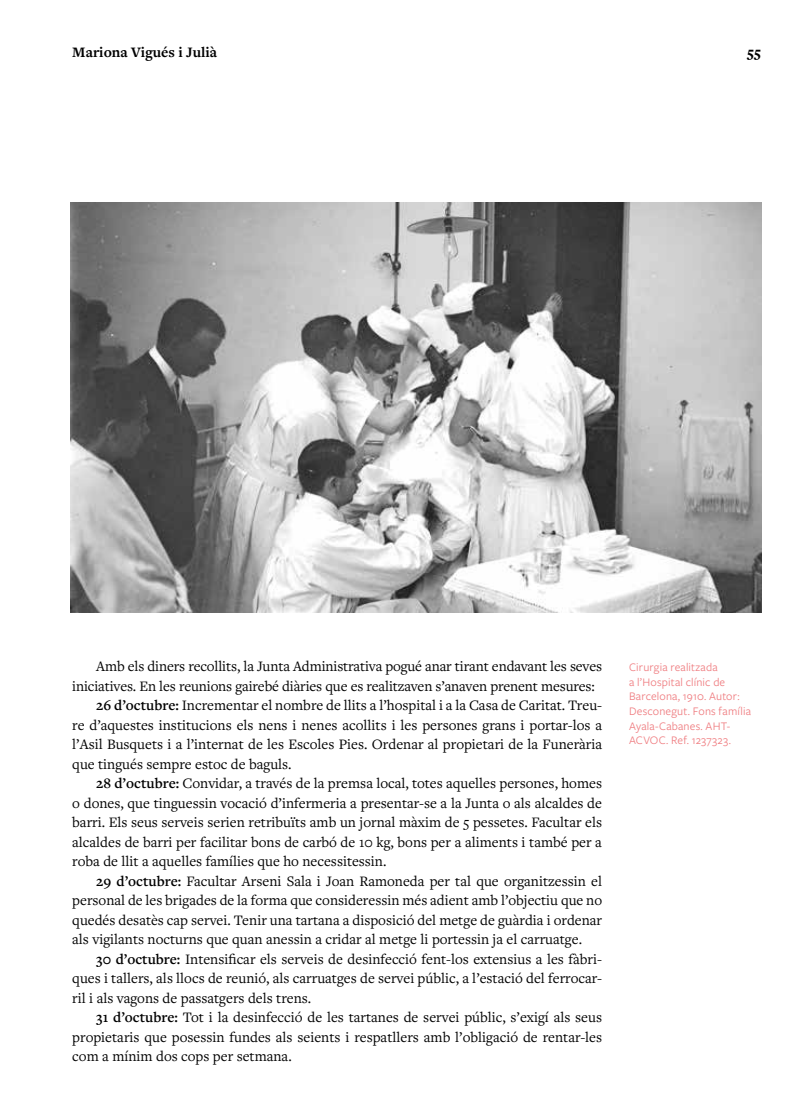
<style>
.page{position:relative;width:808px;height:1106px;background:#fff}
.page>*{position:absolute;margin:0;border:0;box-sizing:border-box;transform-origin:0 0}
.t1{font:15px "Freight Text Pro";color:#000}
.t2{font:700 15px "Freight Text Pro";color:#000}
.t3{font:900 15px "Freight Text Pro";color:#000}
.t4{font:12px/14.7px "Freight Sans Pro";letter-spacing:.015em;color:#ef7b7f}
.s1{font-weight:600}
</style>
<div class="page">
<img style="left:71px;top:203px;width:690px;height:409px">
<p class="t2" style="left:72px;top:42px;width:146px">Mariona Vigués i Julià</p>
<p class="t3" style="left:747px;top:42px;width:15px">55</p>
<p class="t1" style="left:96px;top:656px;width:507px">Amb els diners recollits, la Junta Administrativa pogué anar tirant endavant les seves</p>
<p class="t1" style="left:72px;top:676px;width:524px">iniciatives. En les reunions gairebé diàries que es realitzaven s’anaven prenent mesures:</p>
<p class="t1" style="left:96px;top:695px;width:507px"><span class="s1">26 d’octubre:</span> Incrementar el nombre de llits a l’hospital i a la Casa de Caritat. Treu-</p>
<p class="t1" style="left:72px;top:715px;width:531px">re d’aquestes institucions els nens i nenes acollits i les persones grans i portar-los a</p>
<p class="t1" style="left:72px;top:734px;width:531px">l’Asil Busquets i a l’internat de les Escoles Pies. Ordenar al propietari de la Funerària</p>
<p class="t1" style="left:72px;top:754px;width:221px">que tingués sempre estoc de baguls.</p>
<p class="t1" style="left:96px;top:773px;width:507px"><span class="s1">28 d’octubre:</span> Convidar, a través de la premsa local, totes aquelles persones, homes</p>
<p class="t1" style="left:72px;top:793px;width:531px">o dones, que tinguessin vocació d’infermeria a presentar-se a la Junta o als alcaldes de</p>
<p class="t1" style="left:72px;top:812px;width:531px">barri. Els seus serveis serien retribuïts amb un jornal màxim de 5 pessetes. Facultar els</p>
<p class="t1" style="left:72px;top:832px;width:531px">alcaldes de barri per facilitar bons de carbó de 10 kg, bons per a aliments i també per a</p>
<p class="t1" style="left:72px;top:851px;width:316px">roba de llit a aquelles famílies que ho necessitessin.</p>
<p class="t1" style="left:96px;top:871px;width:507px"><span class="s1">29 d’octubre:</span> Facultar Arseni Sala i Joan Ramoneda per tal que organitzessin el</p>
<p class="t1" style="left:72px;top:890px;width:531px">personal de les brigades de la forma que consideressin més adient amb l’objectiu que no</p>
<p class="t1" style="left:72px;top:910px;width:531px">quedés desatès cap servei. Tenir una tartana a disposició del metge de guàrdia i ordenar</p>
<p class="t1" style="left:72px;top:929px;width:511px">als vigilants nocturns que quan anessin a cridar al metge li portessin ja el carruatge.</p>
<p class="t1" style="left:96px;top:949px;width:507px"><span class="s1">30 d’octubre:</span> Intensificar els serveis de desinfecció fent-los extensius a les fàbri-</p>
<p class="t1" style="left:72px;top:968px;width:531px">ques i tallers, als llocs de reunió, als carruatges de servei públic, a l’estació del ferrocar-</p>
<p class="t1" style="left:72px;top:988px;width:241px">ril i als vagons de passatgers dels trens.</p>
<p class="t1" style="left:96px;top:1007px;width:507px"><span class="s1">31 d’octubre:</span> Tot i la desinfecció de les tartanes de servei públic, s’exigí als seus</p>
<p class="t1" style="left:72px;top:1027px;width:531px">propietaris que posessin fundes als seients i respatllers amb l’obligació de rentar-les</p>
<p class="t1" style="left:72px;top:1046px;width:221px">com a mínim dos cops per setmana.</p>
<p class="t4" style="left:629px;top:659px;width:123px">Cirurgia realitzada<br>a l’Hospital clínic de<br>Barcelona, 1910. Autor:<br>Desconegut. Fons família<br>Ayala-Cabanes. AHT-<br>ACVOC. Ref. 1237323.</p>
</div>
